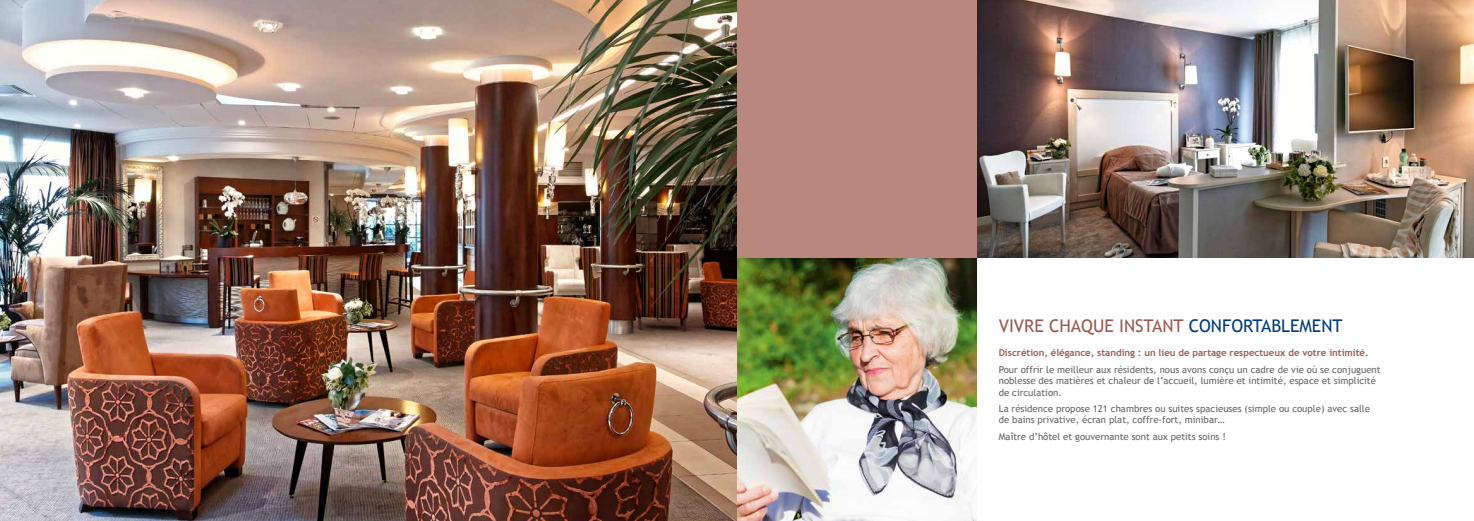
<style>
.page{position:relative;width:1474px;height:521px;background:#fff}
.page>*{position:absolute;margin:0;border:0;box-sizing:border-box;transform-origin:0 0}
.t1{font:17.5px "Trebuchet MS";color:#9c5a51}
.t2{font:9.62px/11.4px "Trebuchet MS";color:#656564}
.t3{font:700 9.62px "Trebuchet MS";color:#9c5a51}
.s1{color:#003d76}
</style>
<div class="page">
<img style="left:0;top:0;width:737px;height:521px">
<img style="left:737px;top:258px;width:239px;height:263px">
<img style="left:976px;top:0;width:497px;height:258px">
<div style="left:737px;top:0;width:239px;height:258px;background:#b8877d"></div>
<h1 class="t1" style="left:998px;top:315px;width:345px">VIVRE CHAQUE INSTANT <span class="s1">CONFORTABLEMENT</span></h1>
<p class="t3" style="left:998px;top:347px;width:371px">Discrétion, élégance, standing : un lieu de partage respectueux de votre intimité.</p>
<p class="t2" style="left:998px;top:364px;width:383px">Pour offrir le meilleur aux résidents, nous avons conçu un cadre de vie où se conjuguent noblesse des matières et chaleur de l’accueil, lumière et intimité, espace et simplicité de circulation.</p>
<p class="t2" style="left:998px;top:403px;width:373px">La résidence propose 121 chambres ou suites spacieuses (simple ou couple) avec salle de bains privative, écran plat, coffre-fort, minibar…</p>
<p class="t2" style="left:998px;top:431px;width:229px">Maître d’hôtel et gouvernante sont aux petits soins !</p>
</div>
